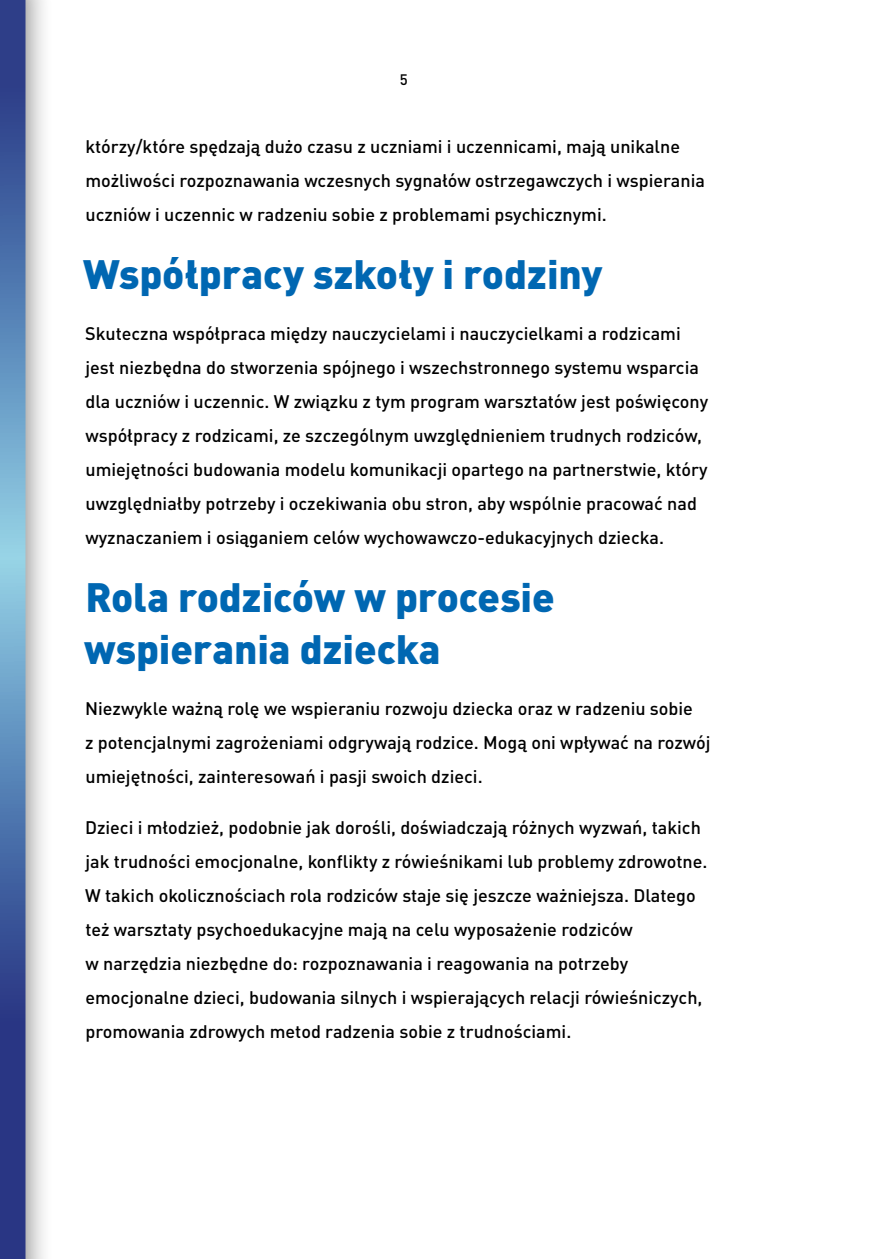
<style>
.page{position:relative;width:893px;height:1259px;background:#fff}
.page>*{position:absolute;margin:0;border:0;box-sizing:border-box;transform-origin:0 0}
.t1{font:900 40.5px/51px "DIN Pro";letter-spacing:-.005em;color:#0067b2}
.tekst_lity{font:500 18px/34px "DIN Pro Pl";color:#000}
.t2{font:500 15px "DIN Pro Pl";color:#000}
</style>
<div class="page">
<div style="left:0;top:0;width:54px;height:1259px;background:#000;opacity:.43"></div>
<svg style="left:0;top:0;width:26px;height:1259px;background:#4d70a9"></svg>
<p class="t2" style="left:400px;top:68px;width:9px">5</p>
<p class="tekst_lity" style="left:85px;top:128px;width:621px">którzy/które spędzają dużo czasu z uczniami i uczennicami, mają unikalne możliwości rozpoznawania wczesnych sygnałów ostrzegawczych i wspierania uczniów i uczennic w radzeniu sobie z problemami psychicznymi.</p>
<h2 class="t1" style="left:83px;top:247px;width:520px">Współpracy szkoły i rodziny</h2>
<p class="tekst_lity" style="left:85px;top:315px;width:625px">Skuteczna współpraca między nauczycielami i nauczycielkami a rodzicami jest niezbędna do stworzenia spójnego i wszechstronnego systemu wsparcia dla uczniów i uczennic. W związku z tym program warsztatów jest poświęcony współpracy z rodzicami, ze szczególnym uwzględnieniem trudnych rodziców, umiejętności budowania modelu komunikacji opartego na partnerstwie, który uwzględniałby potrzeby i oczekiwania obu stron, aby wspólnie pracować nad wyznaczaniem i osiąganiem celów wychowawczo-edukacyjnych dziecka.</p>
<h2 class="t1" style="left:84px;top:571px;width:472px">Rola rodziców w procesie wspierania dziecka</h2>
<p class="tekst_lity" style="left:85px;top:690px;width:627px">Niezwykle ważną rolę we wspieraniu rozwoju dziecka oraz w radzeniu sobie<br>z potencjalnymi zagrożeniami odgrywają rodzice. Mogą oni wpływać na rozwój umiejętności, zainteresowań i pasji swoich dzieci.</p>
<p class="tekst_lity" style="left:85px;top:809px;width:624px">Dzieci i młodzież, podobnie jak dorośli, doświadczają różnych wyzwań, takich jak trudności emocjonalne, konflikty z rówieśnikami lub problemy zdrowotne.<br>W takich okolicznościach rola rodziców staje się jeszcze ważniejsza. Dlatego też warsztaty psychoedukacyjne mają na celu wyposażenie rodziców<br>w narzędzia niezbędne do: rozpoznawania i reagowania na potrzeby emocjonalne dzieci, budowania silnych i wspierających relacji rówieśniczych, promowania zdrowych metod radzenia sobie z trudnościami.</p>
</div>
